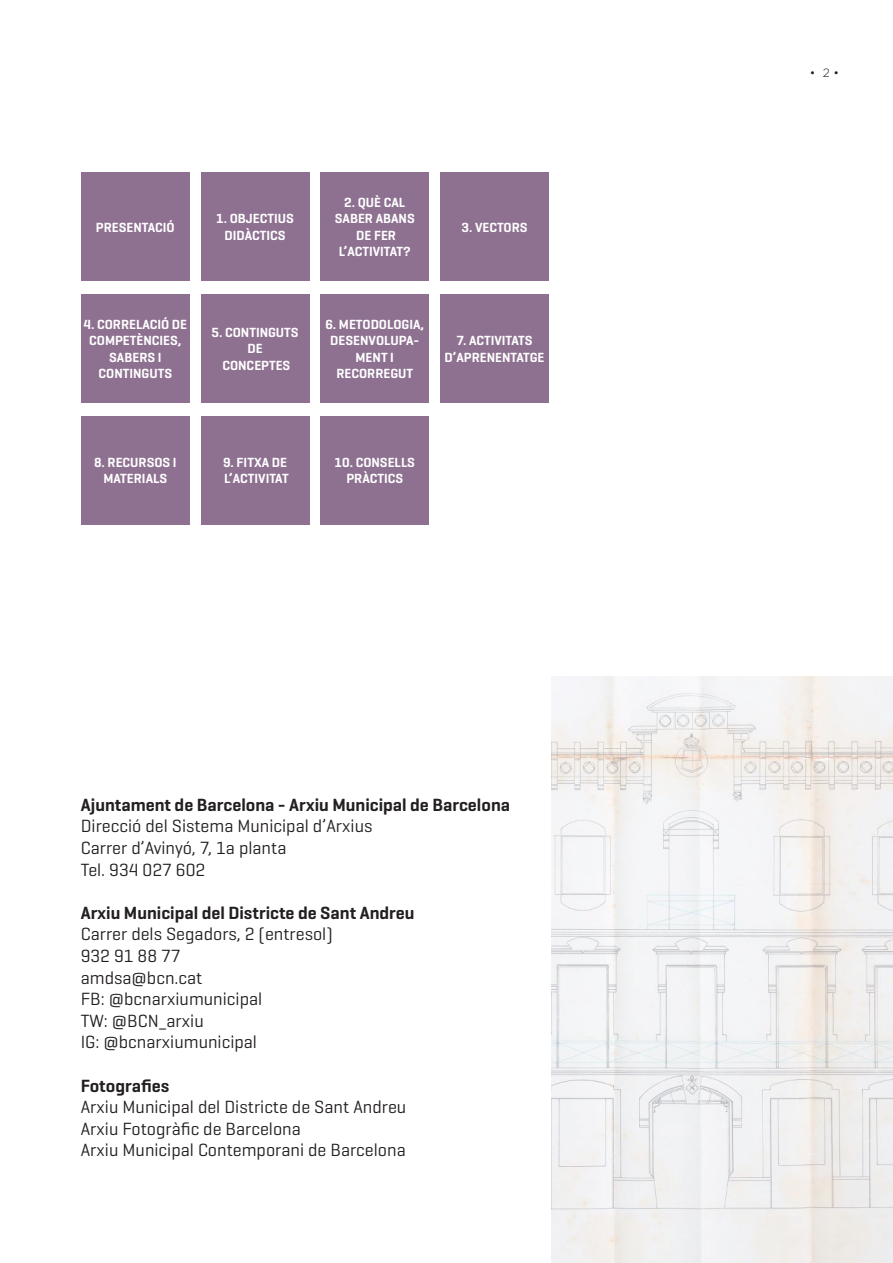
<style>
.page{position:relative;width:893px;height:1263px;background:#fff}
.page>*{position:absolute;margin:0;border:0;box-sizing:border-box;transform-origin:0 0}
.t1{font:18px "Geogrotesque";color:#231f20}
.t2{font:600 18px "Geogrotesque";color:#231f20}
.t3{font:600 13.5px/16.2px "Geogrotesque";color:#fff;text-align:center}
.t4{font:300 12px "Gotham";color:#231f20}
</style>
<div class="page">
<div style="left:81px;top:172px;width:109px;height:109px;background:#8e7091"></div>
<div style="left:81px;top:294px;width:109px;height:109px;background:#8e7091"></div>
<div style="left:201px;top:172px;width:108px;height:109px;background:#8e7091"></div>
<div style="left:201px;top:294px;width:108px;height:109px;background:#8e7091"></div>
<div style="left:321px;top:172px;width:108px;height:109px;background:#8e7091"></div>
<div style="left:321px;top:416px;width:108px;height:108px;background:#8e7091"></div>
<div style="left:321px;top:294px;width:108px;height:109px;background:#8e7091"></div>
<div style="left:440px;top:172px;width:109px;height:109px;background:#8e7091"></div>
<div style="left:440px;top:294px;width:109px;height:109px;background:#8e7091"></div>
<div style="left:81px;top:416px;width:109px;height:108px;background:#8e7091"></div>
<div style="left:201px;top:416px;width:108px;height:108px;background:#8e7091"></div>
<img style="left:551px;top:676px;width:342px;height:587px">
<p class="t3" style="left:96px;top:219px;width:80px">PRESENTACIÓ</p>
<p class="t3" style="left:216px;top:211px;width:79px">1. OBJECTIUS<br>DIDÀCTICS</p>
<p class="t3" style="left:83px;top:316px;width:105px">4. CORRELACIÓ DE<br>COMPETÈNCIES,<br>SABERS I<br>CONTINGUTS</p>
<p class="t3" style="left:211px;top:324px;width:89px">5. CONTINGUTS</p>
<p class="t3" style="left:247px;top:341px;width:17px">DE</p>
<p class="t3" style="left:222px;top:357px;width:69px">CONCEPTES</p>
<p class="t3" style="left:344px;top:194px;width:63px">2. QUÈ CAL</p>
<p class="t3" style="left:335px;top:211px;width:81px">SABER ABANS</p>
<p class="t3" style="left:356px;top:227px;width:41px">DE FER</p>
<p class="t3" style="left:339px;top:243px;width:74px">L’ACTIVITAT?</p>
<p class="t3" style="left:461px;top:219px;width:68px">3. VECTORS</p>
<p class="t3" style="left:325px;top:316px;width:100px">6. METODOLOGIA,<br>DESENVOLUPA-<br>MENT I</p>
<p class="t3" style="left:336px;top:365px;width:78px">RECORREGUT</p>
<p class="t3" style="left:444px;top:332px;width:101px">7. ACTIVITATS<br>D’APRENENTATGE</p>
<p class="t3" style="left:94px;top:454px;width:84px">8. RECURSOS I<br>MATERIALS</p>
<p class="t3" style="left:223px;top:454px;width:65px">9. FITXA DE</p>
<p class="t3" style="left:224px;top:471px;width:66px">L’ACTIVITAT</p>
<p class="t3" style="left:334px;top:454px;width:82px">10. CONSELLS<br>PRÀCTICS</p>
<p class="t2" style="left:81px;top:793px;width:431px">Ajuntament de Barcelona - Arxiu Municipal de Barcelona</p>
<p class="t1" style="left:81px;top:815px;width:293px">Direcció del Sistema Municipal d’Arxius</p>
<p class="t1" style="left:81px;top:836px;width:207px">Carrer d’Avinyó, 7, 1a planta</p>
<p class="t1" style="left:81px;top:858px;width:126px">Tel. 934 027 602</p>
<p class="t2" style="left:81px;top:901px;width:335px">Arxiu Municipal del Districte de Sant Andreu</p>
<p class="t1" style="left:81px;top:923px;width:253px">Carrer dels Segadors, 2 (entresol)</p>
<p class="t1" style="left:81px;top:944px;width:101px">932 91 88 77</p>
<p class="t1" style="left:81px;top:966px;width:123px">amdsa@bcn.cat</p>
<p class="t1" style="left:81px;top:988px;width:183px">FB: @bcnarxiumunicipal</p>
<p class="t1" style="left:81px;top:1009px;width:125px">TW: @BCN_arxiu</p>
<p class="t1" style="left:81px;top:1031px;width:178px">IG: @bcnarxiumunicipal</p>
<p class="t2" style="left:81px;top:1074px;width:90px">Fotografies</p>
<p class="t1" style="left:81px;top:1096px;width:327px">Arxiu Municipal del Districte de Sant Andreu</p>
<p class="t1" style="left:81px;top:1117px;width:222px">Arxiu Fotogràfic de Barcelona</p>
<p class="t1" style="left:81px;top:1139px;width:326px">Arxiu Municipal Contemporani de Barcelona</p>
<p class="t4" style="left:810px;top:66px;width:31px">• 2 •</p>
</div>
